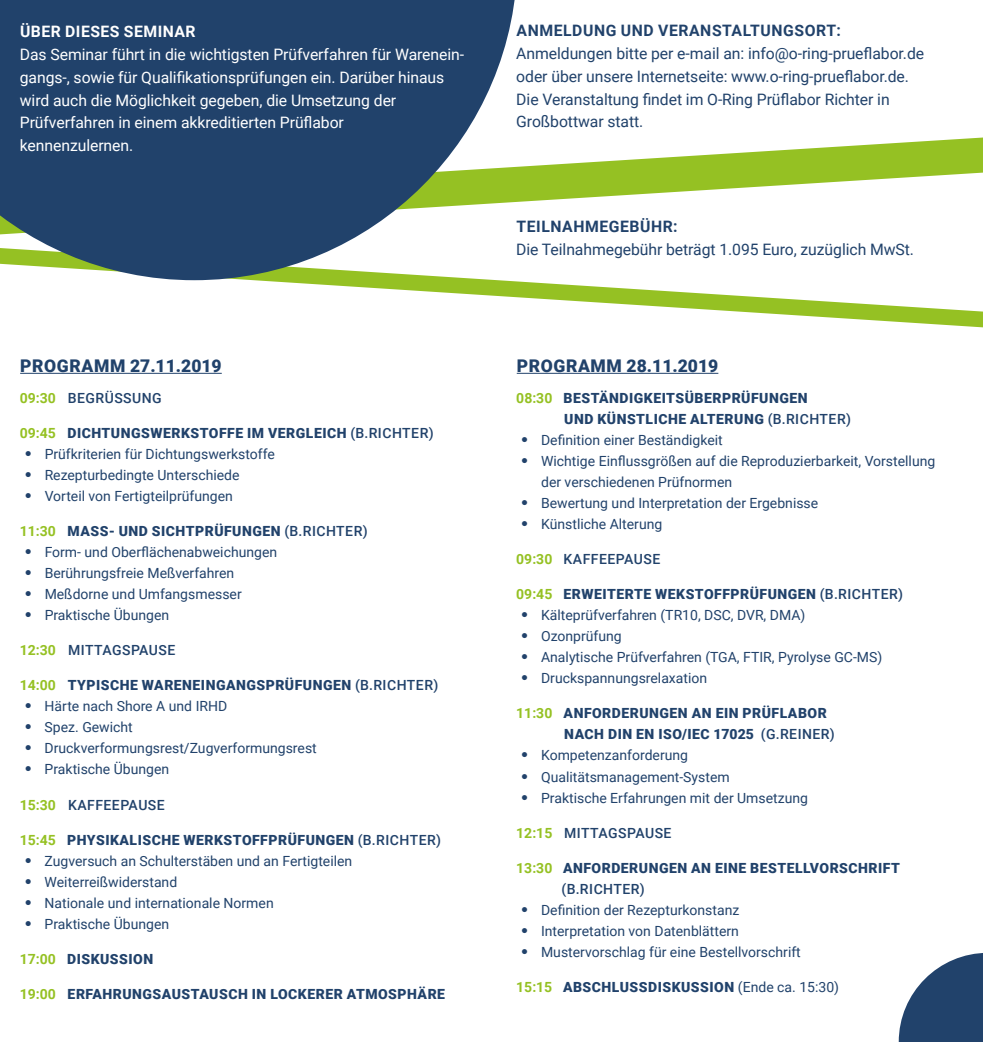
<style>
.page{position:relative;width:983px;height:1042px;background:#fff}
.page>*{position:absolute;margin:0;border:0;box-sizing:border-box;transform-origin:0 0}
.t1{font:900 17.5px "Roboto";letter-spacing:.035em;color:#21426b}
.t2{font:15.75px/22.8px "Roboto";letter-spacing:-.005em;color:#21426b}
.t3{font:15.75px/22.8px "Roboto";letter-spacing:-.005em;color:#fff}
.t4{font:700 15.75px "Roboto";letter-spacing:.035em;color:#21426b}
.t5{font:700 15.75px "Roboto";letter-spacing:.03em;color:#fff}
.t6{font:14px/21px "Roboto";color:#21426b}
.t7{font:900 14px/21px "Roboto";letter-spacing:.035em;color:#21426b}
.t8{font:500 14px "Roboto";letter-spacing:.035em;color:#21426b}
.s1{font-weight:700;color:#95c123}
.s2{font-weight:500}
.s3{font-family:"News Gothic"}
.s4{font-weight:400}
</style>
<div class="page">
<svg style="left:184px;top:280px;width:798px;height:48px"></svg>
<svg style="left:517px;top:137px;width:465px;height:65px"></svg>
<svg style="left:0;top:0;width:517px;height:280px;background:#44617b"></svg>
<svg style="left:898px;top:953px;width:84px;height:89px"></svg>
<hr style="left:516px;top:373px;width:202px;height:1px;background:#21426b">
<hr style="left:20px;top:373px;width:202px;height:1px;background:#21426b">
<p class="t5" style="left:20px;top:21px;width:177px">ÜBER DIESES SEMINAR</p>
<p class="t3" style="left:20px;top:43px;width:446px">Das Seminar führt in die wichtigsten Prüfverfahren für Warenein&shy;gangs-, sowie für Qualifikationsprüfungen ein. Darüber hinaus wird auch die Möglichkeit gegeben, die Umsetzung der Prüfverfahren in einem akkreditierten Prüflabor<br>kennenzulernen.</p>
<p class="t1" style="left:20px;top:353px;width:203px">PROGRAMM 27.11.2019</p>
<p class="t8" style="left:20px;top:389px;width:143px"><span class="s1">09:30</span> BEGRÜSSUNG</p>
<p class="t7" style="left:20px;top:422px;width:415px"><span class="s1">09:45</span> DICHTUNGSWERKSTOFFE IM VERGLEICH <span class="s2">(B.RICHTER)</span></p>
<p class="t6" style="left:25px;top:443px;width:251px"><span class="s3">•</span> Prüfkriterien für Dichtungswerkstoffe</p>
<p class="t6" style="left:25px;top:464px;width:216px"><span class="s3">•</span> Rezepturbedingte Unterschiede</p>
<p class="t6" style="left:25px;top:485px;width:209px"><span class="s3">•</span> Vorteil von Fertigteilprüfungen</p>
<p class="t7" style="left:20px;top:520px;width:349px"><span class="s1">11:30</span> MASS- UND SICHTPRÜFUNGEN <span class="s2">(B.RICHTER)</span></p>
<p class="t6" style="left:25px;top:541px;width:254px"><span class="s3">•</span> Form- und Oberflächenabweichungen</p>
<p class="t6" style="left:25px;top:562px;width:211px"><span class="s3">•</span> Berührungsfreie Meßverfahren</p>
<p class="t6" style="left:25px;top:583px;width:218px"><span class="s3">•</span> Meßdorne und Umfangsmesser</p>
<p class="t6" style="left:25px;top:604px;width:146px"><span class="s3">•</span> Praktische Übungen</p>
<p class="t8" style="left:20px;top:641px;width:157px"><span class="s1">12:30</span> MITTAGSPAUSE</p>
<p class="t7" style="left:20px;top:674px;width:420px"><span class="s1">14:00</span> TYPISCHE WARENEINGANGSPRÜFUNGEN <span class="s2">(B.RICHTER)</span></p>
<p class="t6" style="left:25px;top:695px;width:204px"><span class="s3">•</span> Härte nach Shore A und IRHD</p>
<p class="t6" style="left:25px;top:716px;width:109px"><span class="s3">•</span> Spez. Gewicht</p>
<p class="t6" style="left:25px;top:737px;width:293px"><span class="s3">•</span> Druckverformungsrest/Zugverformungsrest</p>
<p class="t6" style="left:25px;top:758px;width:146px"><span class="s3">•</span> Praktische Übungen</p>
<p class="t8" style="left:20px;top:795px;width:146px"><span class="s1">15:30</span> KAFFEEPAUSE</p>
<p class="t7" style="left:20px;top:828px;width:422px"><span class="s1">15:45</span> PHYSIKALISCHE WERKSTOFFPRÜFUNGEN <span class="s2">(B.RICHTER)</span></p>
<p class="t6" style="left:25px;top:849px;width:329px"><span class="s3">•</span> Zugversuch an Schulterstäben und an Fertigteilen</p>
<p class="t6" style="left:25px;top:870px;width:154px"><span class="s3">•</span> Weiterreißwiderstand</p>
<p class="t6" style="left:25px;top:891px;width:250px"><span class="s3">•</span> Nationale und internationale Normen</p>
<p class="t6" style="left:25px;top:912px;width:146px"><span class="s3">•</span> Praktische Übungen</p>
<p class="t7" style="left:20px;top:947px;width:135px"><span class="s1">17:00</span> DISKUSSION</p>
<p class="t7" style="left:20px;top:982px;width:426px"><span class="s1">19:00</span> ERFAHRUNGSAUSTAUSCH IN LOCKERER ATMOSPHÄRE</p>
<p class="t4" style="left:516px;top:20px;width:326px">ANMELDUNG UND VERANSTALTUNGSORT:</p>
<p class="t2" style="left:516px;top:42px;width:409px">Anmeldungen bitte per e-mail an: info@o-ring-prueflabor.de oder über unsere Internetseite: www.o-ring-prueflabor.de.<br>Die Veranstaltung findet im O-Ring Prüflabor Richter in Großbottwar statt.</p>
<p class="t4" style="left:516px;top:216px;width:163px">TEILNAHMEGEBÜHR:</p>
<p class="t2" style="left:516px;top:237px;width:399px">Die Teilnahmegebühr beträgt 1.095 Euro, zuzüglich MwSt.</p>
<p class="t1" style="left:516px;top:353px;width:203px">PROGRAMM 28.11.2019</p>
<p class="t7" style="left:564px;top:387px;width:288px;text-indent:-48px"><span class="s1">08:30</span> BESTÄNDIGKEITSÜBERPRÜFUNGEN<br>UND KÜNSTLICHE ALTERUNG <span class="s2">(B.RICHTER)</span></p>
<p class="t6" style="left:521px;top:429px;width:203px"><span class="s3">•</span> Definition einer Beständigkeit</p>
<p class="t6" style="left:541px;top:450px;width:395px;text-indent:-20px"><span class="s3">•</span> Wichtige Einflussgrößen auf die Reproduzierbarkeit, Vorstellung der verschiedenen Prüfnormen</p>
<p class="t6" style="left:521px;top:492px;width:298px"><span class="s3">•</span> Bewertung und Interpretation der Ergebnisse</p>
<p class="t6" style="left:521px;top:513px;width:142px"><span class="s3">•</span> Künstliche Alterung</p>
<p class="t8" style="left:516px;top:550px;width:146px"><span class="s1">09:30</span> KAFFEEPAUSE</p>
<p class="t7" style="left:516px;top:583px;width:388px"><span class="s1">09:45</span> ERWEITERTE WEKSTOFFPRÜFUNGEN <span class="s2">(B.RICHTER)</span></p>
<p class="t6" style="left:521px;top:604px;width:285px"><span class="s3">•</span> Kälteprüfverfahren (TR10, DSC, DVR, DMA)</p>
<p class="t6" style="left:521px;top:625px;width:102px"><span class="s3">•</span> Ozonprüfung</p>
<p class="t6" style="left:521px;top:646px;width:362px"><span class="s3">•</span> Analytische Prüfverfahren (TGA, FTIR, Pyrolyse GC-MS)</p>
<p class="t6" style="left:521px;top:667px;width:187px"><span class="s3">•</span> Druckspannungsrelaxation</p>
<p class="t7" style="left:564px;top:702px;width:272px;text-indent:-48px"><span class="s1">11:30</span> ANFORDERUNGEN AN EIN PRÜFLABOR<br>NACH DIN EN ISO/IEC 17025 <span class="s2">(G.REINER)</span></p>
<p class="t6" style="left:521px;top:744px;width:168px"><span class="s3">•</span> Kompetenzanforderung</p>
<p class="t6" style="left:521px;top:765px;width:210px"><span class="s3">•</span> Qualitätsmanagement-System</p>
<p class="t6" style="left:521px;top:786px;width:288px"><span class="s3">•</span> Praktische Erfahrungen mit der Umsetzung</p>
<p class="t8" style="left:516px;top:823px;width:157px"><span class="s1">12:15</span> MITTAGSPAUSE</p>
<p class="t7" style="left:561px;top:856px;width:340px;text-indent:-45px"><span class="s1">13:30</span> ANFORDERUNGEN AN EINE BESTELLVORSCHRIFT <span class="s2">(B.RICHTER)</span></p>
<p class="t6" style="left:521px;top:898px;width:220px"><span class="s3">•</span> Definition der Rezepturkonstanz</p>
<p class="t6" style="left:521px;top:919px;width:219px"><span class="s3">•</span> Interpretation von Datenblättern</p>
<p class="t6" style="left:521px;top:940px;width:281px"><span class="s3">•</span> Mustervorschlag für eine Bestellvorschrift</p>
<p class="t7" style="left:516px;top:975px;width:324px"><span class="s1">15:15</span> ABSCHLUSSDISKUSSION <span class="s4">(Ende ca. 15:30)</span></p>
</div>
